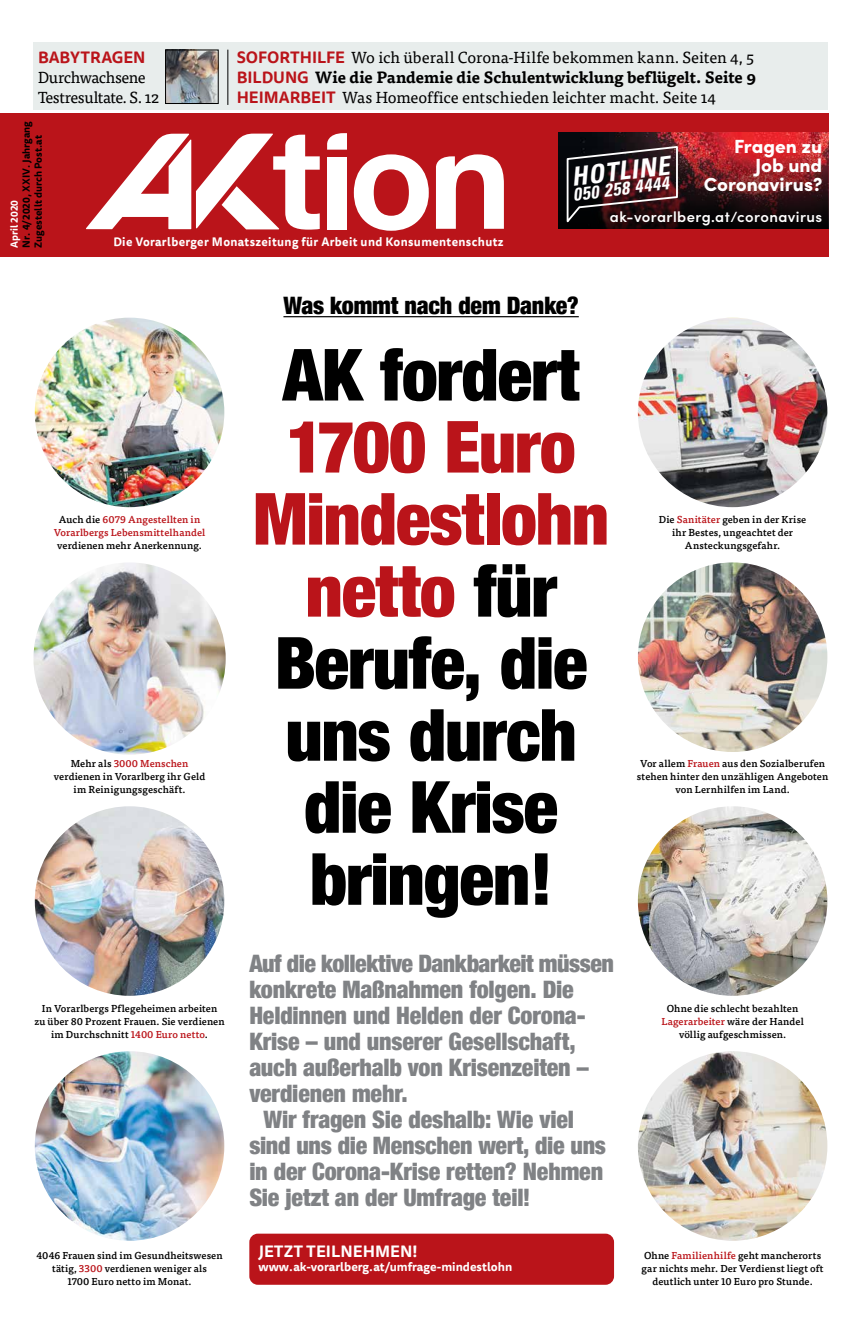
<style>
.page{position:relative;width:865px;height:1333px;background:#fff}
.page>*{position:absolute;margin:0;border:0;box-sizing:border-box;transform-origin:0 0}
.t1{font:900 condensed 72px/72px "Helvetica Neue";letter-spacing:-.015em;color:#000;text-align:center}
.t2{font:italic 700 condensed 25.9px "Univers LT Std";color:#fff}
.t3{font:900 condensed 24px "Helvetica Neue";letter-spacing:-.01em;color:#808285}
.t4{font:900 condensed 24px "Helvetica Neue";letter-spacing:-.01em;color:#000}
.t5{font:900 19px/19px "Sofia Pro";color:#fff;text-align:right}
.t6{font:italic 700 condensed 18.1px "Univers LT Std";color:#fff}
.t7{font:16px/20px "Tisa Pro";letter-spacing:-.005em;color:#000}
.t8{font:16px/20px "Tisa Pro";letter-spacing:-.03em;color:#000}
.t9{font:700 16px "Tisa Sans Offc Pro";color:#fff}
.t10{font:700 16px "Tisa Sans Offc Pro";letter-spacing:-.005em;color:#ba141a}
.t11{font:600 14.8px "Sofia Pro";letter-spacing:.03em;color:#fff}
.t12{font:700 12px "Tisa Sans Offc Pro";letter-spacing:.03em;color:#fff}
.t13{font:700 12px "Tisa Sans Offc Pro";color:#fff}
.t14{font:500 10px/13px "Tisa Pro";letter-spacing:.005em;color:#000;text-align:center}
.t15{font:500 10px/13px "Tisa Pro";letter-spacing:.005em;color:#ba141a;text-align:center}
.t16{font:700 10px/12px "Tisa Sans Offc Pro";color:#000}
.t17{font:700 10px "Tisa Sans Offc Pro";color:#fff}
.s1{font-family:"Tisa Sans Offc Pro";font-weight:700;color:#ba141a}
.s2{font-weight:700}
.s3{color:#000}
.s4{color:#ba141a}
</style>
<div class="page">
<div style="left:0;top:114px;width:828px;height:143px;background:#ba141a"></div>
<div style="left:327px;top:156px;width:20px;height:73px;background:#fff"></div>
<svg style="left:327px;top:133px;width:20px;height:17px"></svg>
<svg style="left:354px;top:154px;width:75px;height:77px"></svg>
<svg style="left:436px;top:154px;width:68px;height:75px"></svg>
<svg style="left:86px;top:134px;width:234px;height:96px"></svg>
<hr style="left:283px;top:316px;width:296px;height:1px;background:#000">
<img style="left:558px;top:133px;width:270px;height:13px">
<img style="left:558px;top:146px;width:270px;height:82px">
<svg style="left:565px;top:145px;width:113px;height:81px;background:#321d20"></svg>
<div style="left:249px;top:1233px;width:365px;height:51px;background:#ba141a;border-radius:9px"></div>
<img style="left:638px;top:317px;width:189px;height:190px;border-radius:95px">
<img style="left:35px;top:806px;width:189px;height:189px;border-radius:95px">
<img style="left:35px;top:317px;width:189px;height:190px;border-radius:95px">
<img style="left:33px;top:562px;width:193px;height:192px;border-radius:96px">
<img style="left:638px;top:1051px;width:189px;height:189px;border-radius:95px">
<img style="left:35px;top:1051px;width:189px;height:189px;border-radius:95px">
<img style="left:638px;top:806px;width:189px;height:189px;border-radius:95px">
<img style="left:638px;top:562px;width:189px;height:190px;border-radius:95px">
<div style="left:34px;top:43px;width:793px;height:67px;background:#e8edec"></div>
<hr style="left:228px;top:50px;width:1px;height:55px;background:#000">
<img style="left:167px;top:52px;width:49px;height:50px">
<div style="left:165px;top:50px;width:53px;height:54px;border:1px solid #000"></div>
<h3 class="t10" style="left:38px;top:45px;width:109px">BABYTRAGEN</h3>
<h3 class="t8" style="left:38px;top:66px;width:122px">Durchwachsene<br>Testresultate. S. 12</h3>
<h3 class="t7" style="left:237px;top:46px;width:521px"><span class="s1">SOFORTHILFE</span> Wo ich überall Corona-Hilfe bekommen kann. Seiten 4, 5<br><span class="s1">BILDUNG</span> <span class="s2">Wie die Pandemie die Schulentwicklung beflügelt. Seite 9<br></span><span class="s1">HEIMARBEIT</span> Was Homeoffice entschieden leichter macht. Seite 14</h3>
<p class="t16" style="left:20px;top:248px;width:128px;rotate:-90deg">Nr. 4/2020, XXIV. Jahrgang<br>Zugestellt durch Post.at</p>
<p class="t17" style="left:7px;top:248px;width:49px;rotate:-90deg">April 2020</p>
<p class="t12" style="left:113px;top:233px;width:392px">Die Vorarlberger Monatszeitung für Arbeit und Konsumentenschutz</p>
<h2 class="t2" style="left:569px;top:161px;width:100px;rotate:-7deg">HOTLINE</h2>
<h3 class="t6" style="left:571px;top:183px;width:98px;rotate:-7deg">050 258 4444</h3>
<h3 class="t5" style="left:734px;top:135px;width:90px">Fragen zu<br>Job und</h3>
<h3 class="t5" style="left:703px;top:174px;width:120px">Coronavirus?</h3>
<h3 class="t11" style="left:610px;top:206px;width:214px">ak-vorarlberg.at/coronavirus</h3>
<p class="t15" style="left:54px;top:512px;width:153px"><span class="s3">Auch die</span> 6079 Angestellten in<br>Vorarlbergs Lebensmittelhandel</p>
<p class="t14" style="left:57px;top:538px;width:146px">verdienen mehr Anerkennung.</p>
<p class="t14" style="left:54px;top:756px;width:153px">Mehr als <span class="s4">3000 Menschen </span>verdienen in Vorarlberg ihr Geld im Reinigungsgeschäft.</p>
<h3 class="t4" style="left:283px;top:286px;width:297px">Was kommt nach dem Danke?</h3>
<h1 class="t1" style="left:283px;top:335px;width:298px">AK fordert</h1>
<h1 class="t1" style="left:253px;top:407px;width:357px"><span class="s4">1700 Euro<br>Mindestlohn netto</span> für<br>Berufe, die uns durch die Krise bringen!</h1>
<p class="t14" style="left:659px;top:512px;width:149px">Die <span class="s4">Sanitäter</span> geben in der Krise ihr Bestes, ungeachtet der<br>Ansteckungsgefahr.</p>
<p class="t14" style="left:637px;top:756px;width:193px">Vor allem <span class="s4">Frauen</span> aus den Sozialberufen stehen hinter den unzähligen Angeboten von Lernhilfen im Land.</p>
<p class="t14" style="left:34px;top:1001px;width:192px">In Vorarlbergs Pflegeheimen arbeiten<br>zu über 80 Prozent Frauen. Sie verdienen im Durchschnitt <span class="s4">1400 Euro netto</span>.</p>
<p class="t14" style="left:36px;top:1247px;width:188px">4046 Frauen sind im Gesundheitswesen tätig, <span class="s4">3300</span> verdienen weniger als<br>1700 Euro netto im Monat.</p>
<h3 class="t3" style="left:249px;top:944px;width:366px">Auf die kollektive Dankbarkeit müssen</h3>
<h3 class="t3" style="left:249px;top:970px;width:326px">konkrete Maßnahmen folgen. Die</h3>
<h3 class="t3" style="left:249px;top:996px;width:338px">Heldinnen und Helden der Corona-</h3>
<h3 class="t3" style="left:249px;top:1022px;width:328px">Krise – und unserer Gesellschaft,</h3>
<h3 class="t3" style="left:249px;top:1048px;width:341px">auch außerhalb von Krisenzeiten –</h3>
<h3 class="t3" style="left:249px;top:1074px;width:160px">verdienen mehr.</h3>
<h3 class="t3" style="left:263px;top:1100px;width:312px">Wir fragen Sie deshalb: Wie viel</h3>
<h3 class="t3" style="left:249px;top:1126px;width:358px">sind uns die Menschen wert, die uns</h3>
<h3 class="t3" style="left:249px;top:1152px;width:355px">in der Corona-Krise retten? Nehmen</h3>
<h3 class="t3" style="left:249px;top:1178px;width:282px">Sie jetzt an der Umfrage teil!</h3>
<h3 class="t9" style="left:258px;top:1239px;width:161px">JETZT TEILNEHMEN!</h3>
<p class="t13" style="left:258px;top:1258px;width:255px">www.ak-vorarlberg.at/umfrage-mindestlohn</p>
<p class="t14" style="left:661px;top:1001px;width:144px">Ohne die schlecht bezahlten<br><span class="s4">Lagerarbeiter</span> wäre der Handel völlig aufgeschmissen.</p>
<p class="t14" style="left:641px;top:1247px;width:183px">Ohne <span class="s4">Familienhilfe</span> geht mancherorts gar nichts mehr. Der Verdienst liegt oft deutlich unter 10 Euro pro Stunde.</p>
</div>
